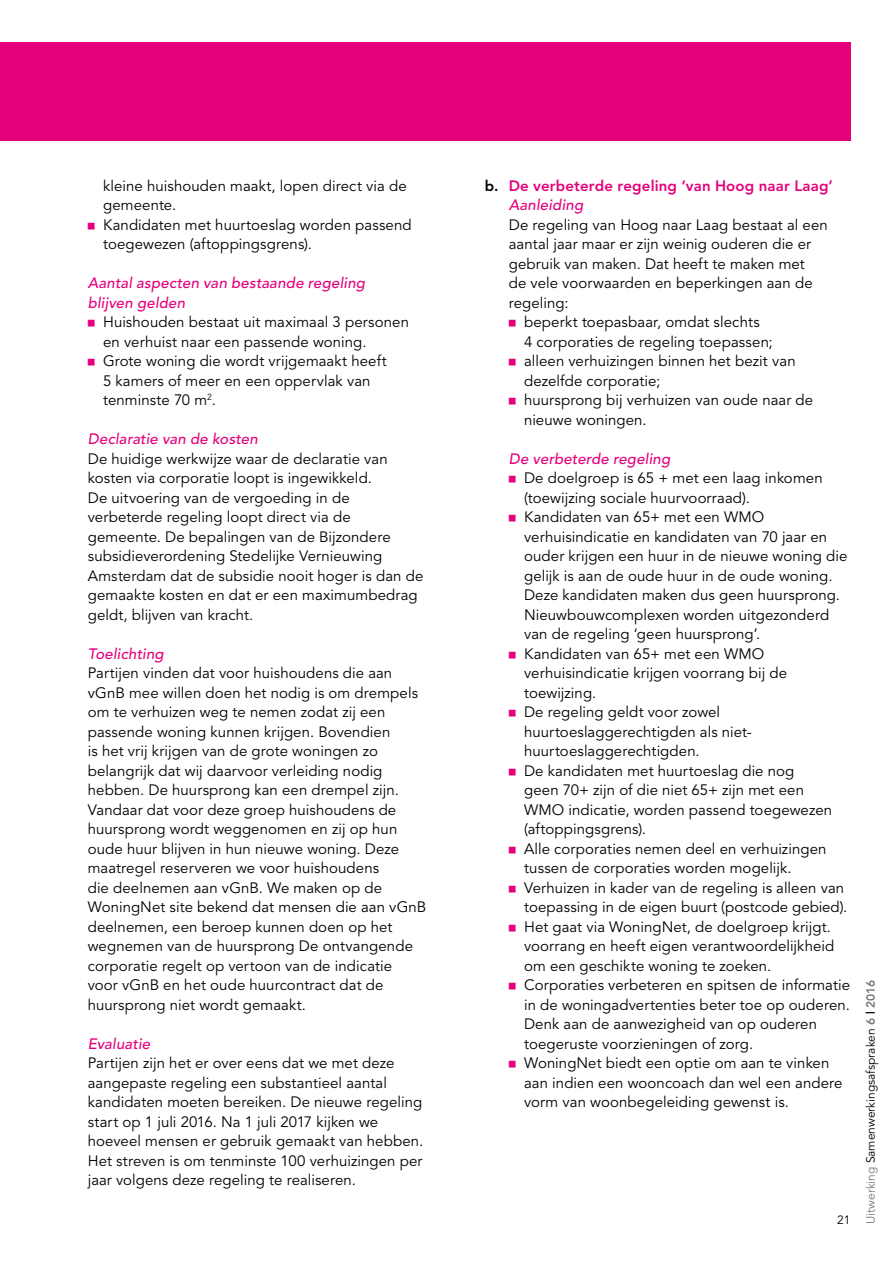
<style>
.page{position:relative;width:893px;height:1263px;background:#fff}
.page>*{position:absolute;margin:0;border:0;box-sizing:border-box;transform-origin:0 0}
.t1{font:15px/19.5px "Avenir";letter-spacing:.005em;color:#000}
.t2{font:italic 500 15px/19.5px "Avenir";letter-spacing:.015em;color:#e5007c}
.t3{font:800 15px/19.5px "Avenir";letter-spacing:.01em;color:#e5007c}
.t4{font:12px "Avenir";color:#000}
.s1{font-family:"ASD Formfont";color:#e5007c}
.s2{color:#000}
.s3{font-weight:500;font-style:italic}
.s4{color:#787878}
.s5{font-weight:800;color:#787878}
.s6{font-weight:800}
</style>
<div class="page">
<div style="left:0;top:43px;width:850px;height:98px;background:#e5007c"></div>
<p class="t1" style="left:103px;top:176px;width:305px">kleine huishouden maakt, lopen direct via de gemeente.</p>
<p class="t1" style="left:103px;top:215px;width:310px;text-indent:-15px"><span class="s1">•</span> Kandidaten met huurtoeslag worden passend toegewezen (aftoppingsgrens).</p>
<p class="t2" style="left:88px;top:273px;width:279px">Aantal aspecten van bestaande regeling blijven gelden</p>
<p class="t1" style="left:103px;top:313px;width:307px;text-indent:-15px"><span class="s1">•</span> Huishouden bestaat uit maximaal 3 personen en verhuist naar een passende woning.</p>
<p class="t1" style="left:103px;top:352px;width:285px;text-indent:-15px"><span class="s1">•</span> Grote woning die wordt vrijgemaakt heeft<br>5 kamers of meer en een oppervlak van tenminste 70 m<sup>2</sup>.</p>
<p class="t2" style="left:88px;top:429px;width:172px">Declaratie van de kosten</p>
<p class="t1" style="left:88px;top:449px;width:337px">De huidige werkwijze waar de declaratie van kosten via corporatie loopt is ingewikkeld.<br>De uitvoering van de vergoeding in de verbeterde regeling loopt direct via de gemeente. De bepalingen van de Bijzondere subsidieverordening Stedelijke Vernieuwing Amsterdam dat de subsidie nooit hoger is dan de gemaakte kosten en dat er een maximumbedrag geldt, blijven van kracht.</p>
<p class="t2" style="left:88px;top:644px;width:77px">Toelichting</p>
<p class="t1" style="left:88px;top:664px;width:340px">Partijen vinden dat voor huishoudens die aan vGnB mee willen doen het nodig is om drempels om te verhuizen weg te nemen zodat zij een passende woning kunnen krijgen. Bovendien<br>is het vrij krijgen van de grote woningen zo belangrijk dat wij daarvoor verleiding nodig hebben. De huursprong kan een drempel zijn.<br>Vandaar dat voor deze groep huishoudens de huursprong wordt weggenomen en zij op hun oude huur blijven in hun nieuwe woning. Deze maatregel reserveren we voor huishoudens<br>die deelnemen aan vGnB. We maken op de WoningNet site bekend dat mensen die aan vGnB deelnemen, een beroep kunnen doen op het wegnemen van de huursprong De ontvangende corporatie regelt op vertoon van de indicatie<br>voor vGnB en het oude huurcontract dat de huursprong niet wordt gemaakt.</p>
<p class="t2" style="left:88px;top:1034px;width:64px">Evaluatie</p>
<p class="t1" style="left:88px;top:1054px;width:337px">Partijen zijn het er over eens dat we met deze aangepaste regeling een substantieel aantal kandidaten moeten bereiken. De nieuwe regeling start op 1 juli 2016. Na 1 juli 2017 kijken we hoeveel mensen er gebruik gemaakt van hebben.<br>Het streven is om tenminste 100 verhuizingen per jaar volgens deze regeling te realiseren.</p>
<p class="t3" style="left:509px;top:176px;width:326px;text-indent:-24px"><span class="s2">b.</span> De verbeterde regeling ‘van Hoog naar Laag’<br><span class="s3">Aanleiding</span></p>
<p class="t1" style="left:509px;top:215px;width:321px">De regeling van Hoog naar Laag bestaat al een aantal jaar maar er zijn weinig ouderen die er gebruik van maken. Dat heeft te maken met<br>de vele voorwaarden en beperkingen aan de regeling:</p>
<p class="t1" style="left:524px;top:313px;width:250px;text-indent:-15px"><span class="s1">•</span> beperkt toepasbaar, omdat slechts<br>4 corporaties de regeling toepassen;</p>
<p class="t1" style="left:524px;top:352px;width:273px;text-indent:-15px"><span class="s1">•</span> alleen verhuizingen binnen het bezit van dezelfde corporatie;</p>
<p class="t1" style="left:524px;top:391px;width:291px;text-indent:-15px"><span class="s1">•</span> huursprong bij verhuizen van oude naar de nieuwe woningen.</p>
<p class="t2" style="left:509px;top:449px;width:163px">De verbeterde regeling</p>
<p class="t1" style="left:524px;top:469px;width:300px;text-indent:-15px"><span class="s1">•</span> De doelgroep is 65 + met een laag inkomen (toewijzing sociale huurvoorraad).</p>
<p class="t1" style="left:524px;top:508px;width:325px;text-indent:-15px"><span class="s1">•</span> Kandidaten van 65+ met een WMO verhuisindicatie en kandidaten van 70 jaar en ouder krijgen een huur in de nieuwe woning die gelijk is aan de oude huur in de oude woning.<br>Deze kandidaten maken dus geen huursprong.<br>Nieuwbouwcomplexen worden uitgezonderd van de regeling ‘geen huursprong’.</p>
<p class="t1" style="left:524px;top:644px;width:265px;text-indent:-15px"><span class="s1">•</span> Kandidaten van 65+ met een WMO verhuisindicatie krijgen voorrang bij de toewijzing.</p>
<p class="t1" style="left:524px;top:703px;width:229px;text-indent:-15px"><span class="s1">•</span> De regeling geldt voor zowel huurtoeslaggerechtigden als niet&shy;huurtoeslaggerechtigden.</p>
<p class="t1" style="left:524px;top:761px;width:310px;text-indent:-15px"><span class="s1">•</span> De kandidaten met huurtoeslag die nog geen 70+ zijn of die niet 65+ zijn met een WMO indicatie, worden passend toegewezen (aftoppingsgrens).</p>
<p class="t1" style="left:524px;top:839px;width:304px;text-indent:-15px"><span class="s1">•</span> Alle corporaties nemen deel en verhuizingen tussen de corporaties worden mogelijk.</p>
<p class="t1" style="left:509px;top:878px;width:340px;text-align:right"><span class="s1">•</span> Verhuizen in kader van de regeling is alleen van toepassing in de eigen buurt (postcode gebied).</p>
<p class="t1" style="left:524px;top:917px;width:312px;text-indent:-15px"><span class="s1">•</span> Het gaat via WoningNet, de doelgroep krijgt. voorrang en heeft eigen verantwoordelijkheid om een geschikte woning te zoeken.</p>
<p class="t1" style="left:524px;top:976px;width:328px;text-indent:-15px"><span class="s1">•</span> Corporaties verbeteren en spitsen de informatie in de woningadvertenties beter toe op ouderen.<br>Denk aan de aanwezigheid van op ouderen toegeruste voorzieningen of zorg.</p>
<p class="t1" style="left:524px;top:1054px;width:320px;text-indent:-15px"><span class="s1">•</span> WoningNet biedt een optie om aan te vinken aan indien een wooncoach dan wel een andere vorm van woonbegeleiding gewenst is.</p>
<p class="t4" style="left:837px;top:1212px;width:15px">21</p>
<p class="t4" style="left:864px;top:1224px;width:246px;rotate:-90deg"><span class="s4">Uitwerking</span> Samenwerkingsafspraken <span class="s5">6</span> <span class="s6">|</span> <span class="s5">2016</span></p>
</div>
